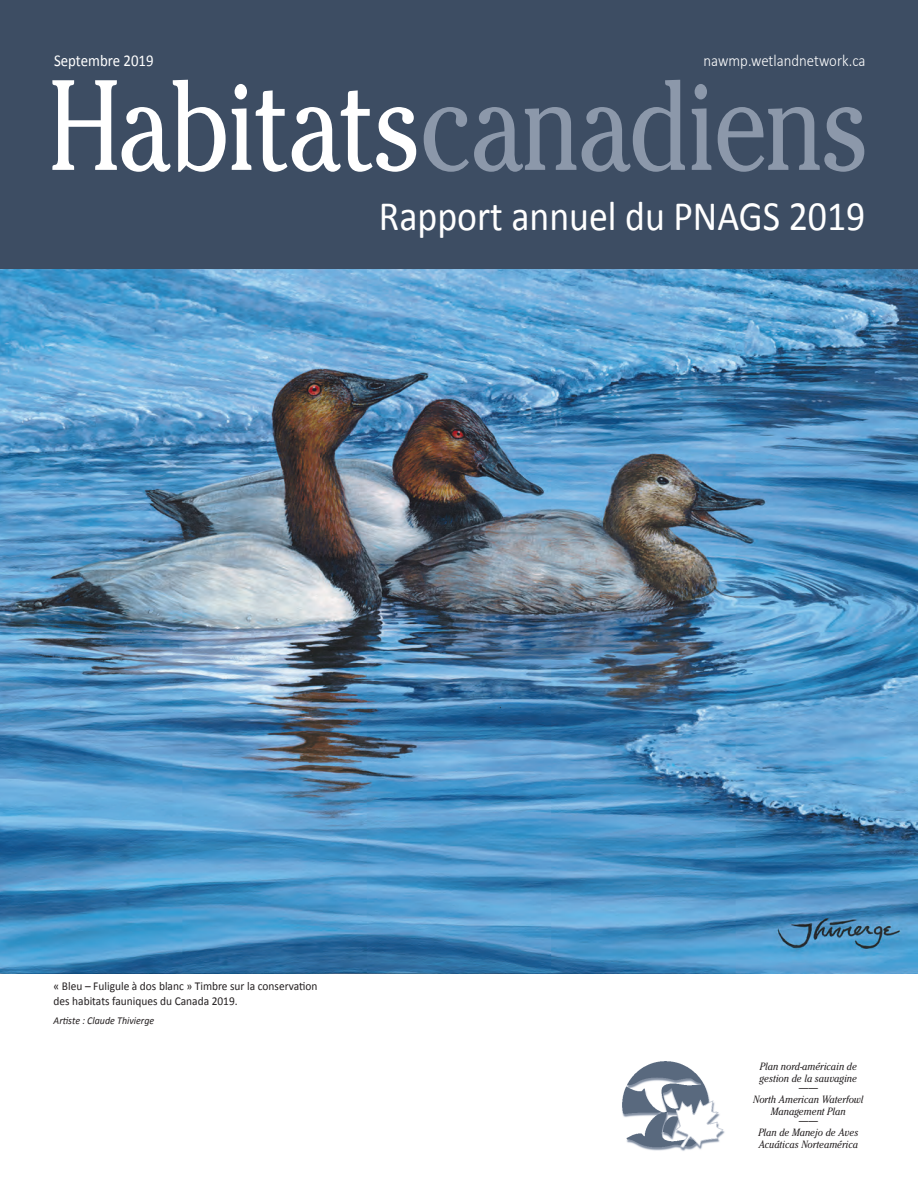
<style>
.page{position:relative;width:918px;height:1188px;background:#fff}
.page>*{position:absolute;margin:0;border:0;box-sizing:border-box;transform-origin:0 0}
.t1{font:127.5px "Cheltenham";letter-spacing:-.025em;color:#8c98aa;scale:.8 1}
.t2{font:42px "Calibri";color:#fff;scale:.9 1}
.t3{font:300 16.5px "Calibri";color:#fff;scale:.9 1}
.t4{font:16.5px "Calibri";color:#fff;scale:.9 1}
.t5{font:12px/15px "Calibri";color:#231f20;scale:.95 1}
.t6{font:italic 10.5px/12px "Cheltenham";color:#231f20;text-align:center;scale:.9 1}
.Credit{font:italic 10.5px "Calibri";color:#231f20;scale:.95 1}
.s1{color:#fff}
</style>
<div class="page">
<img style="left:0;top:266px;width:918px;height:707px">
<div style="left:1px;top:0;width:917px;height:269px;background:#3d4d63"></div>
<img style="left:622px;top:1062px;width:103px;height:89px">
<p class="t4" style="left:54px;top:50px;width:112px">Septembre 2019</p>
<p class="t3" style="left:704px;top:51px;width:181px">nawmp.wetlandnetwork.ca</p>
<p class="t1" style="left:49px;top:51px;width:1028px"><span class="s1">Habitats</span>canadiens</p>
<p class="t2" style="left:379px;top:189px;width:542px">Rapport annuel du PNAGS 2019</p>
<p class="t5" style="left:54px;top:979px;width:279px">« Bleu – Fuligule à dos blanc » Timbre sur la conservation des habitats fauniques du Canada 2019.</p>
<p class="Credit" style="left:54px;top:1013px;width:107px">Artiste : Claude Thivierge</p>
<p class="t6" style="left:760px;top:1060px;width:109px">Plan nord-américain de</p>
<p class="t6" style="left:760px;top:1072px;width:110px">gestion de la sauvagine</p>
<p class="t6" style="left:799px;top:1081px;width:22px">——</p>
<p class="t6" style="left:753px;top:1093px;width:124px">North American Waterfowl<br>Management Plan</p>
<p class="t6" style="left:799px;top:1114px;width:22px">——</p>
<p class="t6" style="left:758px;top:1126px;width:113px">Plan de Manejo de Aves</p>
<p class="t6" style="left:759px;top:1138px;width:112px">Acuáticas Norteamérica</p>
</div>
